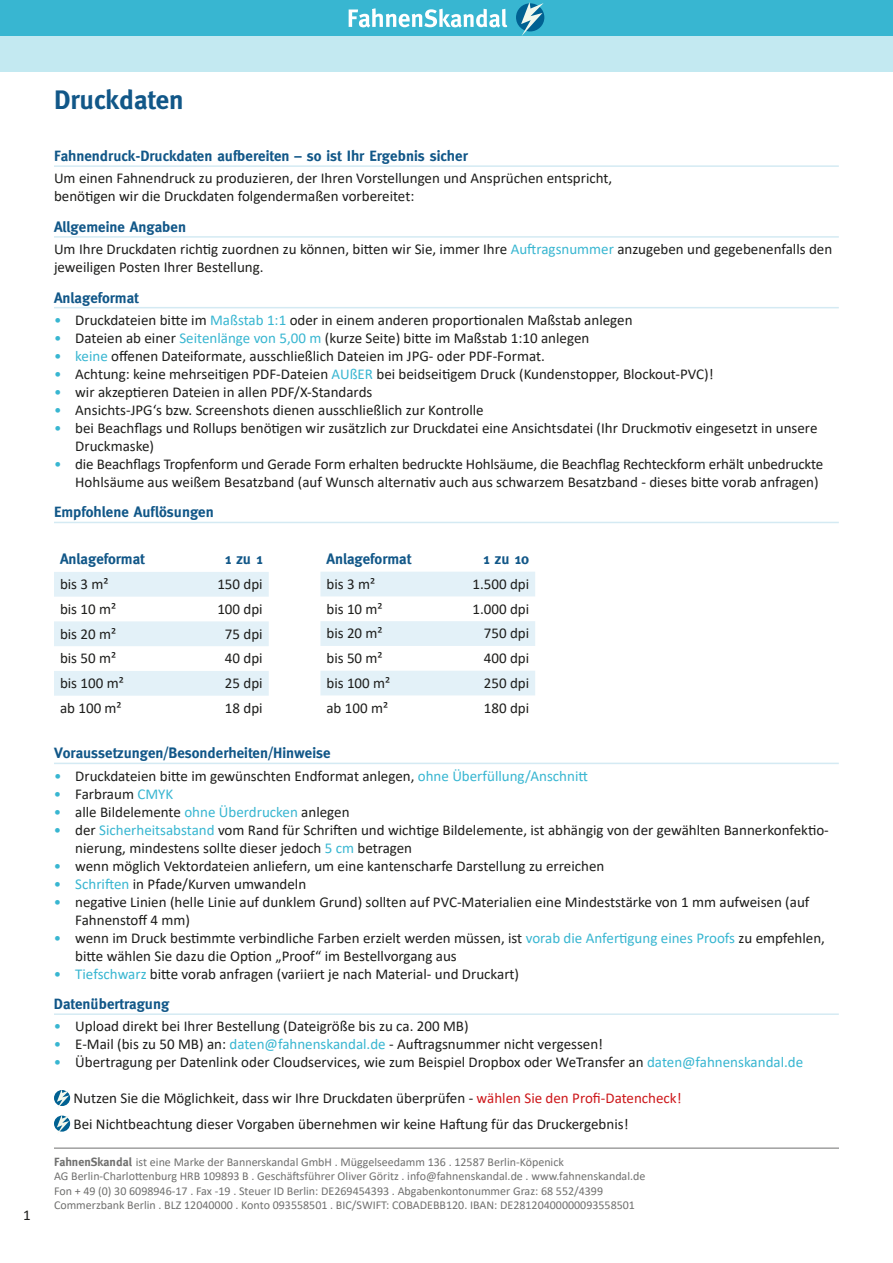
<style>
.page{position:relative;width:893px;height:1263px;background:#fff}
.page>*{position:absolute;margin:0;border:0;box-sizing:border-box;transform-origin:0 0}
.t1{font:700 27px "Meta";color:#115788}
.t2{font:15px/18px "Calibri";color:#1d1d1b}
.t3{font:700 15px "Meta";color:#115788}
.t4{font:12px/14.4px "Calibri";color:#70706f}
.s1{color:#38b6d1}
.s2{color:#cd171a}
.s3{font-family:"Meta";font-weight:700}
</style>
<div class="page">
<hr style="left:54px;top:165px;width:785px;height:2px;background:#d4eaf3">
<hr style="left:54px;top:236px;width:785px;height:2px;background:#d4eaf3">
<hr style="left:54px;top:307px;width:785px;height:1px;background:#d4eaf3">
<hr style="left:54px;top:522px;width:785px;height:1px;background:#d4eaf3">
<hr style="left:54px;top:763px;width:785px;height:1px;background:#d4eaf3">
<hr style="left:54px;top:1013px;width:785px;height:2px;background:#d4eaf3">
<svg style="left:54px;top:572px;width:215px;height:124px"></svg>
<svg style="left:320px;top:572px;width:215px;height:123px"></svg>
<svg style="left:54px;top:1090px;width:16px;height:16px"></svg>
<svg style="left:57px;top:1090px;width:13px;height:16px"></svg>
<svg style="left:54px;top:1115px;width:16px;height:16px"></svg>
<svg style="left:57px;top:1115px;width:13px;height:18px"></svg>
<hr style="left:54px;top:1147px;width:785px;height:2px;background:#70706f">
<div style="left:0;top:0;width:893px;height:36px;background:#38b6d1"></div>
<div style="left:0;top:36px;width:893px;height:36px;background:#c3e9f1"></div>
<div style="left:516px;top:3px;width:28px;height:28px;background:#006192;border-radius:50%"></div>
<svg style="left:521px;top:2px;width:23px;height:34px"></svg>
<svg style="left:349px;top:8px;width:158px;height:20px"></svg>
<p class="t2" style="left:23px;top:1206px;width:9px">1</p>
<h1 class="t1" style="left:54px;top:84px;width:131px">Druckdaten</h1>
<p class="t3" style="left:54px;top:147px;width:415px">Fahnendruck-Druckdaten aufbereiten – so ist Ihr Ergebnis sicher</p>
<p class="t2" style="left:54px;top:169px;width:560px">Um einen Fahnendruck zu produzieren, der Ihren Vorstellungen und Ansprüchen entspricht, benötigen wir die Druckdaten folgendermaßen vorbereitet:</p>
<p class="t3" style="left:54px;top:218px;width:134px">Allgemeine Angaben</p>
<p class="t2" style="left:54px;top:240px;width:780px">Um Ihre Druckdaten richtig zuordnen zu können, bitten wir Sie, immer Ihre <span class="s1">Auftragsnummer</span> anzugeben und gegebenenfalls den jeweiligen Posten Ihrer Bestellung.</p>
<p class="t3" style="left:54px;top:289px;width:86px">Anlageformat</p>
<p class="t2" style="left:54px;top:311px;width:580px"><span class="s1">•</span> Druckdateien bitte im <span class="s1">Maßstab 1:1</span> oder in einem anderen proportionalen Maßstab anlegen</p>
<p class="t2" style="left:54px;top:329px;width:537px"><span class="s1">•</span> Dateien ab einer <span class="s1">Seitenlänge von 5,00 m</span> (kurze Seite) bitte im Maßstab 1:10 anlegen</p>
<p class="t2" style="left:54px;top:347px;width:492px"><span class="s1">• keine</span> offenen Dateiformate, ausschließlich Dateien im JPG- oder PDF-Format.</p>
<p class="t2" style="left:54px;top:365px;width:661px"><span class="s1">•</span> Achtung: keine mehrseitigen PDF-Dateien <span class="s1">AUßER</span> bei beidseitigem Druck (Kundenstopper, Blockout-PVC)!</p>
<p class="t2" style="left:54px;top:383px;width:320px"><span class="s1">•</span> wir akzeptieren Dateien in allen PDF/X-Standards</p>
<p class="t2" style="left:54px;top:401px;width:431px"><span class="s1">•</span> Ansichts-JPG‘s bzw. Screenshots dienen ausschließlich zur Kontrolle</p>
<p class="t2" style="left:75px;top:419px;width:744px;text-indent:-21px"><span class="s1">•</span> bei Beachflags und Rollups benötigen wir zusätzlich zur Druckdatei eine Ansichtsdatei (Ihr Druckmotiv eingesetzt in unsere<br>Druckmaske)</p>
<p class="t2" style="left:75px;top:455px;width:750px;text-indent:-21px"><span class="s1">•</span> die Beachflags Tropfenform und Gerade Form erhalten bedruckte Hohlsäume, die Beachflag Rechteckform erhält unbedruckte<br>Hohlsäume aus weißem Besatzband (auf Wunsch alternativ auch aus schwarzem Besatzband - dieses bitte vorab anfragen)</p>
<p class="t3" style="left:54px;top:504px;width:161px">Empfohlene Auflösungen</p>
<p class="t3" style="left:60px;top:550px;width:86px">Anlageformat</p>
<p class="t3" style="left:225px;top:550px;width:39px">1 zu 1</p>
<p class="t2" style="left:60px;top:575px;width:50px">bis 3 m²</p>
<p class="t2" style="left:217px;top:575px;width:47px">150 dpi</p>
<p class="t2" style="left:60px;top:599px;width:58px">bis 10 m²</p>
<p class="t2" style="left:217px;top:599px;width:47px">100 dpi</p>
<p class="t2" style="left:60px;top:624px;width:58px">bis 20 m²</p>
<p class="t2" style="left:225px;top:624px;width:39px">75 dpi</p>
<p class="t2" style="left:60px;top:649px;width:58px">bis 50 m²</p>
<p class="t2" style="left:225px;top:649px;width:39px">40 dpi</p>
<p class="t2" style="left:60px;top:674px;width:65px">bis 100 m²</p>
<p class="t2" style="left:225px;top:674px;width:39px">25 dpi</p>
<p class="t2" style="left:60px;top:698px;width:63px">ab 100 m²</p>
<p class="t2" style="left:225px;top:698px;width:39px">18 dpi</p>
<p class="t3" style="left:326px;top:550px;width:86px">Anlageformat</p>
<p class="t3" style="left:483px;top:550px;width:47px">1 zu 10</p>
<p class="t2" style="left:326px;top:574px;width:50px">bis 3 m²</p>
<p class="t2" style="left:472px;top:574px;width:58px">1.500 dpi</p>
<p class="t2" style="left:326px;top:599px;width:58px">bis 10 m²</p>
<p class="t2" style="left:472px;top:599px;width:58px">1.000 dpi</p>
<p class="t2" style="left:326px;top:624px;width:58px">bis 20 m²</p>
<p class="t2" style="left:484px;top:624px;width:47px">750 dpi</p>
<p class="t2" style="left:326px;top:649px;width:58px">bis 50 m²</p>
<p class="t2" style="left:484px;top:649px;width:47px">400 dpi</p>
<p class="t2" style="left:326px;top:673px;width:65px">bis 100 m²</p>
<p class="t2" style="left:484px;top:673px;width:47px">250 dpi</p>
<p class="t2" style="left:326px;top:698px;width:63px">ab 100 m²</p>
<p class="t2" style="left:484px;top:698px;width:47px">180 dpi</p>
<p class="t3" style="left:54px;top:744px;width:278px">Voraussetzungen/Besonderheiten/Hinweise</p>
<p class="t2" style="left:54px;top:766px;width:535px"><span class="s1">•</span> Druckdateien bitte im gewünschten Endformat anlegen, <span class="s1">ohne Überfüllung/Anschnitt</span></p>
<p class="t2" style="left:54px;top:784px;width:121px"><span class="s1">•</span> Farbraum <span class="s1">CMYK</span></p>
<p class="t2" style="left:54px;top:802px;width:297px"><span class="s1">•</span> alle Bildelemente <span class="s1">ohne Überdrucken</span> anlegen</p>
<p class="t2" style="left:75px;top:820px;width:755px;text-indent:-21px"><span class="s1">•</span> der <span class="s1">Sicherheitsabstand</span> vom Rand für Schriften und wichtige Bildelemente, ist abhängig von der gewählten Bannerkonfektio&shy;nierung, mindestens sollte dieser jedoch <span class="s1">5 cm</span> betragen</p>
<p class="t2" style="left:54px;top:856px;width:552px"><span class="s1">•</span> wenn möglich Vektordateien anliefern, um eine kantenscharfe Darstellung zu erreichen</p>
<p class="t2" style="left:54px;top:874px;width:254px"><span class="s1">• Schriften</span> in Pfade/Kurven umwandeln</p>
<p class="t2" style="left:75px;top:892px;width:736px;text-indent:-21px"><span class="s1">•</span> negative Linien (helle Linie auf dunklem Grund) sollten auf PVC-Materialien eine Mindeststärke von 1 mm aufweisen (auf<br>Fahnenstoff 4 mm)</p>
<p class="t2" style="left:75px;top:928px;width:751px;text-indent:-21px"><span class="s1">•</span> wenn im Druck bestimmte verbindliche Farben erzielt werden müssen, ist <span class="s1">vorab die Anfertigung eines Proofs</span> zu empfehlen, bitte wählen Sie dazu die Option „Proof“ im Bestellvorgang aus</p>
<p class="t2" style="left:54px;top:964px;width:467px"><span class="s1">• Tiefschwarz</span> bitte vorab anfragen (variiert je nach Material- und Druckart)</p>
<p class="t3" style="left:54px;top:995px;width:117px">Datenübertragung</p>
<p class="t2" style="left:54px;top:1017px;width:416px"><span class="s1">•</span> Upload direkt bei Ihrer Bestellung (Dateigröße bis zu ca. 200 MB)</p>
<p class="t2" style="left:54px;top:1035px;width:551px"><span class="s1">•</span> E-Mail (bis zu 50 MB) an: <span class="s1">daten@fahnenskandal.de</span> - Auftragsnummer nicht vergessen!</p>
<p class="t2" style="left:54px;top:1053px;width:751px"><span class="s1">•</span> Übertragung per Datenlink oder Cloudservices, wie zum Beispiel Dropbox oder WeTransfer an <span class="s1">daten@fahnenskandal.de</span></p>
<p class="t2" style="left:74px;top:1085px;width:610px;line-height:25.5px">Nutzen Sie die Möglichkeit, dass wir Ihre Druckdaten überprüfen - <span class="s2">wählen Sie den Profi-Datencheck!<br></span>Bei Nichtbeachtung dieser Vorgaben übernehmen wir keine Haftung für das Druckergebnis!</p>
<p class="t4" style="left:54px;top:1154px;width:593px"><span class="s3">FahnenSkandal</span> ist eine Marke der Bannerskandal GmbH . Müggelseedamm 136 . 12587 Berlin-Köpenick<br>AG Berlin-Charlottenburg HRB 109893 B . Geschäftsführer Oliver Göritz . info@fahnenskandal.de . www.fahnenskandal.de Fon + 49 (0) 30 6098946-17 . Fax -19 . Steuer ID Berlin: DE269454393 . Abgabenkontonummer Graz: 68 552/4399<br>Commerzbank Berlin . BLZ 12040000 . Konto 093558501 . BIC/SWIFT: COBADEBB120. IBAN: DE28120400000093558501</p>
</div>
